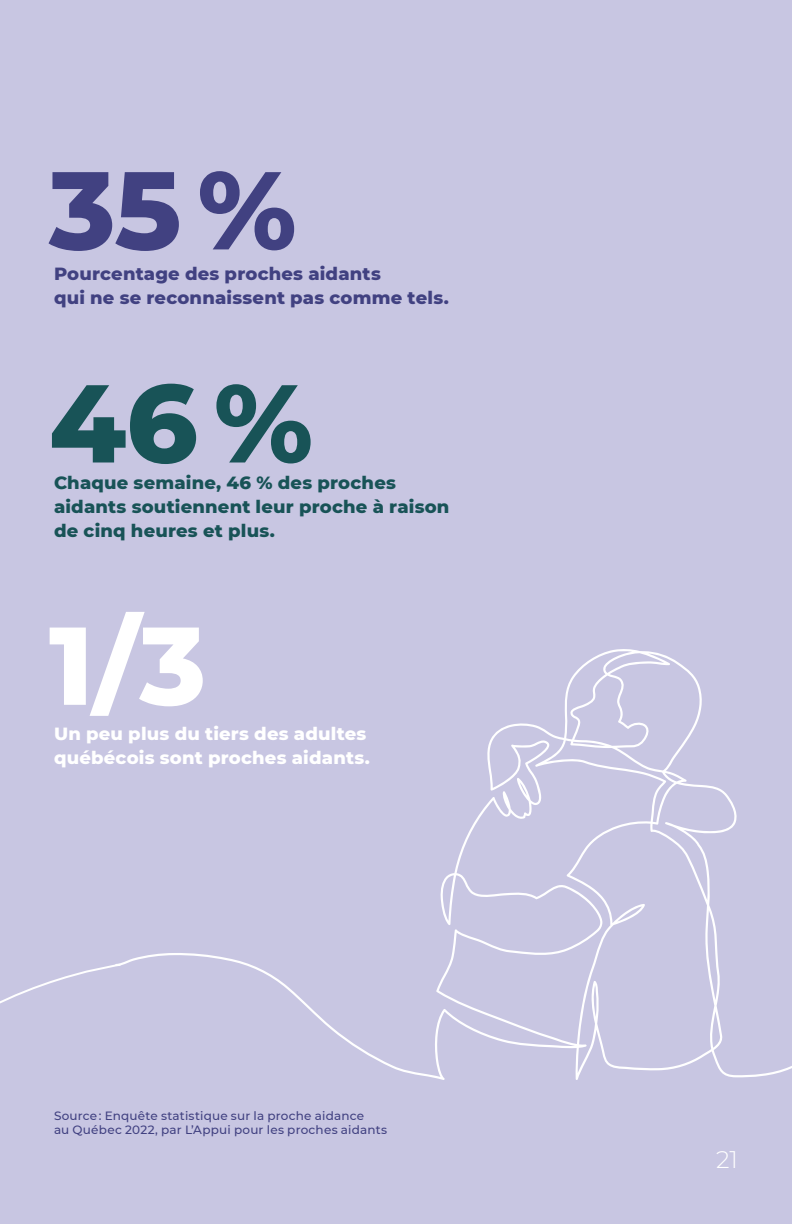
<style>
.page{position:relative;width:792px;height:1224px;background:#c8c6e2}
.page>*{position:absolute;margin:0;border:0;box-sizing:border-box;transform-origin:0 0}
.AFDT_H1{font:800 110.4px "Montserrat";color:#414181}
.AFDT_H1-2{font:800 110.4px "Montserrat";color:#185357}
.AFDT_H1-3{font:800 110.4px "Montserrat";color:#fff}
.t1{font:300 24px "Montserrat";color:#fff}
.TEXTE_COURANT{font:800 18px/24px "Montserrat";letter-spacing:.01em;color:#185357}
.TEXTE_COURANT-2{font:800 18px/24px "Montserrat";letter-spacing:.01em;color:#414181}
.TEXTE_COURANT-3{font:800 18px/24px "Montserrat";letter-spacing:.01em;color:#fff}
.TEXTE_COURANT-4{font:500 12px/14px "Montserrat";letter-spacing:.015em;color:#414181}
</style>
<div class="page">
<svg style="left:122px;top:649px;width:670px;height:431px"></svg>
<svg style="left:0;top:963px;width:122px;height:41px"></svg>
<p class="AFDT_H1" style="left:49px;top:129px;width:249px">35 %</p>
<p class="TEXTE_COURANT-2" style="left:54px;top:261px;width:396px">Pourcentage des proches aidants<br>qui ne se reconnaissent pas comme tels.</p>
<p class="AFDT_H1-2" style="left:49px;top:342px;width:266px">46%</p>
<p class="TEXTE_COURANT" style="left:54px;top:470px;width:397px">Chaque semaine, 46 % des proches aidants soutiennent leur proche à raison de cinq heures et plus.</p>
<p class="AFDT_H1-3" style="left:49px;top:585px;width:159px">1/3</p>
<p class="TEXTE_COURANT-3" style="left:54px;top:721px;width:317px">Un peu plus du tiers des adultes québécois sont proches aidants.</p>
<p class="TEXTE_COURANT-4" style="left:54px;top:1108px;width:335px">Source : Enquête statistique sur la proche aidance<br>au Québec 2022, par L’Appui pour les proches aidants</p>
<h2 class="t1" style="left:716px;top:1143px;width:23px">21</h2>
</div>
